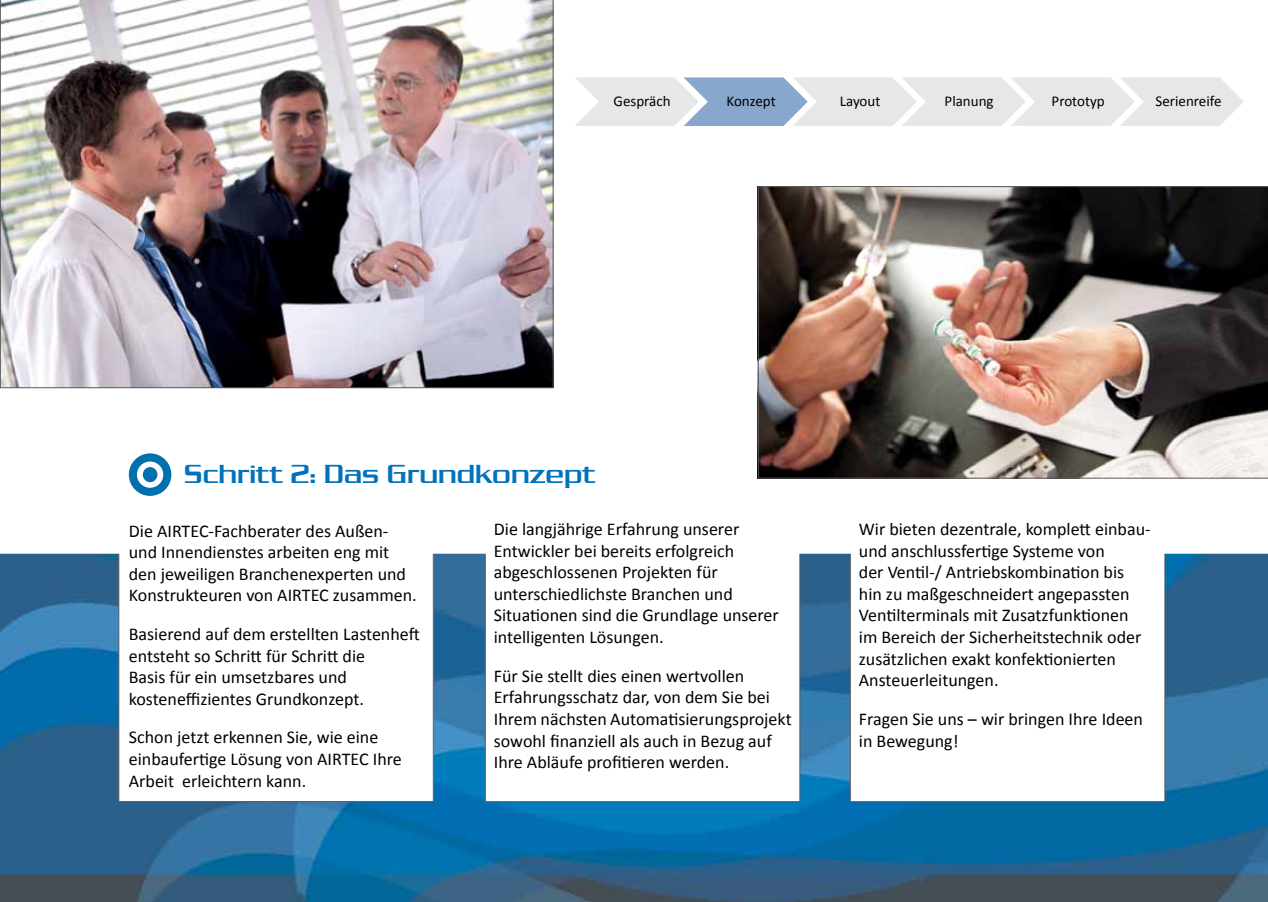
<style>
.page{position:relative;width:1268px;height:902px;background:#fff}
.page>*{position:absolute;margin:0;border:0;box-sizing:border-box;transform-origin:0 0}
.t1{font:27px "Dungeon";color:#0072bc}
.t2{font:18px/21.6px "Calibri";color:#000}
.t3{font:15px "Calibri";color:#000}
</style>
<div class="page">
<svg style="left:553px;top:77px;width:691px;height:49px"></svg>
<div style="left:1144px;top:94px;width:87px;height:16px;background:#e6e7e8"></div>
<hr style="left:0;top:553px;width:1267px;height:1px;background:#58595b">
<img style="left:0;top:554px;width:1267px;height:347px">
<div style="left:485px;top:513px;width:315px;height:288px;background:#fff"></div>
<div style="left:119px;top:513px;width:314px;height:287px;background:#fff"></div>
<div style="left:119px;top:513px;width:314px;height:288px;border:2px solid #fff"></div>
<div style="left:850px;top:513px;width:314px;height:288px;background:#fff"></div>
<img style="left:1px;top:0;width:551px;height:387px">
<img style="left:758px;top:187px;width:509px;height:290px">
<hr style="left:757px;top:477px;width:510px;height:1px;background:#58595b">
<hr style="left:757px;top:186px;width:1px;height:292px;background:#58595b">
<hr style="left:757px;top:186px;width:510px;height:1px;background:#58595b">
<hr style="left:0;top:387px;width:553px;height:1px;background:#58595b">
<hr style="left:552px;top:0;width:1px;height:388px;background:#58595b">
<hr style="left:119px;top:801px;width:314px;height:1px;background:#58595b">
<hr style="left:485px;top:801px;width:315px;height:1px;background:#58595b">
<hr style="left:850px;top:801px;width:314px;height:1px;background:#58595b">
<hr style="left:118px;top:553px;width:1px;height:248px;background:#58595b">
<hr style="left:433px;top:553px;width:1px;height:248px;background:#58595b">
<hr style="left:485px;top:553px;width:1px;height:248px;background:#58595b">
<hr style="left:799px;top:553px;width:1px;height:248px;background:#58595b">
<hr style="left:849px;top:553px;width:1px;height:248px;background:#58595b">
<hr style="left:1164px;top:553px;width:1px;height:248px;background:#58595b">
<div style="left:129px;top:453px;width:42px;height:43px;background:#0071ae;border-radius:50%"></div>
<div style="left:137px;top:461px;width:26px;height:26px;background:#fff;border-radius:50%"></div>
<div style="left:143px;top:467px;width:14px;height:15px;background:#0071ae;border-radius:50%"></div>
<hr style="left:0;top:0;width:1px;height:388px;background:#58595b">
<p class="t3" style="left:613px;top:91px;width:58px">Gespräch</p>
<p class="t3" style="left:726px;top:91px;width:51px">Konzept</p>
<p class="t3" style="left:839px;top:91px;width:42px">Layout</p>
<p class="t3" style="left:944px;top:91px;width:51px">Planung</p>
<p class="t3" style="left:1051px;top:91px;width:55px">Prototyp</p>
<p class="t3" style="left:1155px;top:91px;width:67px">Serienreife</p>
<h1 class="t1" style="left:184px;top:458px;width:412px">Schritt 2: Das Grundkonzept</h1>
<p class="t2" style="left:129px;top:519px;width:289px">Die AIRTEC-Fachberater des Außen&shy;und Innendienstes arbeiten eng mit den jeweiligen Branchenexperten und Konstrukteuren von AIRTEC zusammen.</p>
<p class="t2" style="left:129px;top:623px;width:292px">Basierend auf dem erstellten Lastenheft entsteht so Schritt für Schritt die<br>Basis für ein umsetzbares und kosteneffizientes Grundkonzept.</p>
<p class="t2" style="left:129px;top:726px;width:274px">Schon jetzt erkennen Sie, wie eine einbaufertige Lösung von AIRTEC Ihre<br>Arbeit erleichtern kann.</p>
<p class="t2" style="left:494px;top:518px;width:286px">Die langjährige Erfahrung unserer Entwickler bei bereits erfolgreich abgeschlossenen Projekten für unterschiedlichste Branchen und Situationen sind die Grundlage unserer intelligenten Lösungen.</p>
<p class="t2" style="left:494px;top:665px;width:299px">Für Sie stellt dies einen wertvollen Erfahrungsschatz dar, von dem Sie bei Ihrem nächsten Automatisierungsprojekt sowohl finanziell als auch in Bezug auf Ihre Abläufe profitieren werden.</p>
<p class="t2" style="left:858px;top:518px;width:293px">Wir bieten dezentrale, komplett einbau&shy;und anschlussfertige Systeme von<br>der Ventil-/ Antriebskombination bis hin zu maßgeschneidert angepassten Ventilterminals mit Zusatzfunktionen im Bereich der Sicherheitstechnik oder zusätzlichen exakt konfektionierten Ansteuerleitungen.</p>
<p class="t2" style="left:858px;top:708px;width:285px">Fragen Sie uns – wir bringen Ihre Ideen in Bewegung!</p>
</div>
